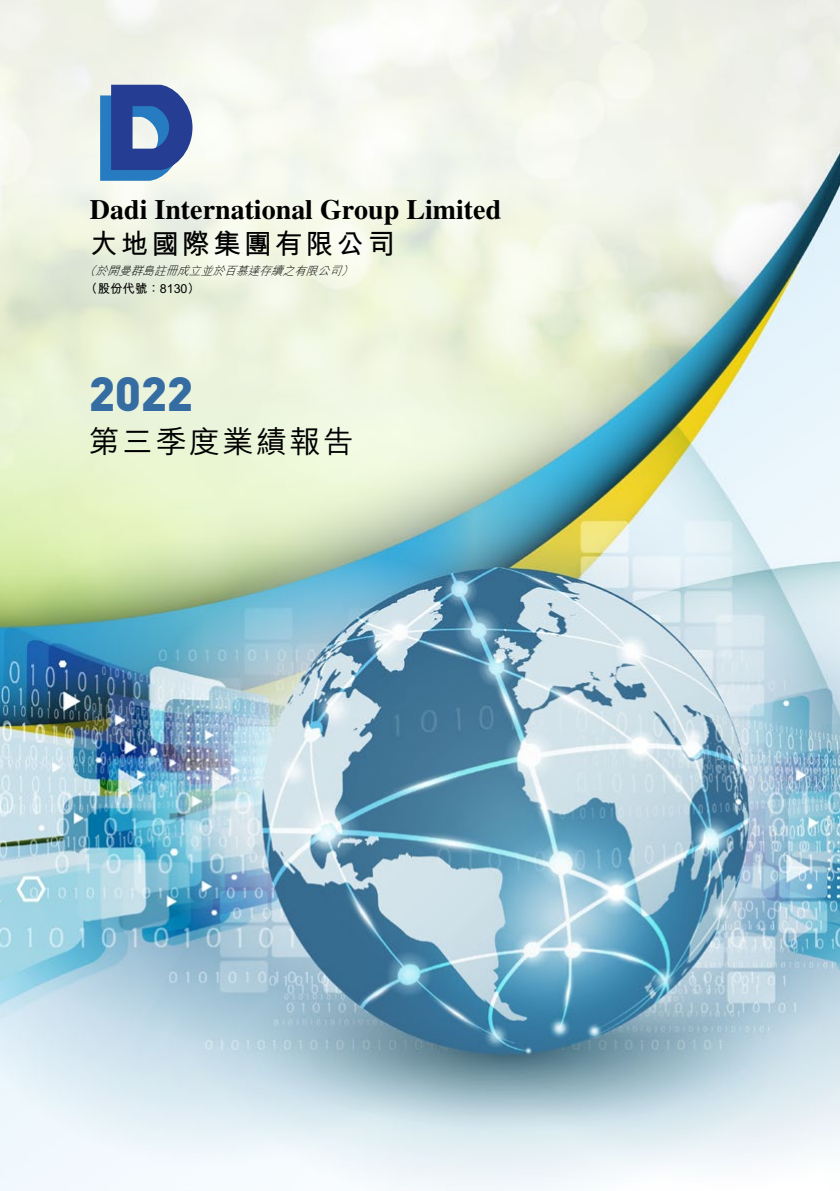
<style>
.page{position:relative;width:840px;height:1191px;background:#fff}
.page>*{position:absolute;margin:0;border:0;box-sizing:border-box;transform-origin:0 0}
.t1{font:900 47.4px "DIN";color:#356da3}
.t2{font:500 31px "M Hei HK";letter-spacing:.08em;color:#000}
.t3{font:700 28px "Times LT Std";color:#000}
.t4{font:700 28px "M Hei HK";letter-spacing:.1em;color:#000}
.t5{font:700 12.4px "M Hei HK";color:#000}
.t6{font:italic 300 11.6px "M Hei HK";color:#000}
</style>
<div class="page">
<img style="left:0;top:0;width:839px;height:1191px">
<svg style="left:100px;top:85px;width:92px;height:96px;background:#4f71af"></svg>
<p class="t3" style="left:90px;top:192px;width:412px">Dadi International Group Limited</p>
<p class="t4" style="left:90px;top:223px;width:306px">大地國際集團有限公司</p>
<p class="t6" style="left:341px;top:262px;width:19px">(</p>
<p class="t6" style="left:95px;top:262px;width:252px">於開曼群島註冊成立並於百慕達存續之有限公司</p>
<p class="t6" style="left:84px;top:262px;width:19px">（</p>
<p class="t5" style="left:85px;top:279px;width:116px">（股份代號：8130(</p>
<h1 class="t1" style="left:89px;top:362px;width:106px">2022</h1>
<p class="t2" style="left:89px;top:419px;width:266px">第三季度業績報告</p>
</div>
